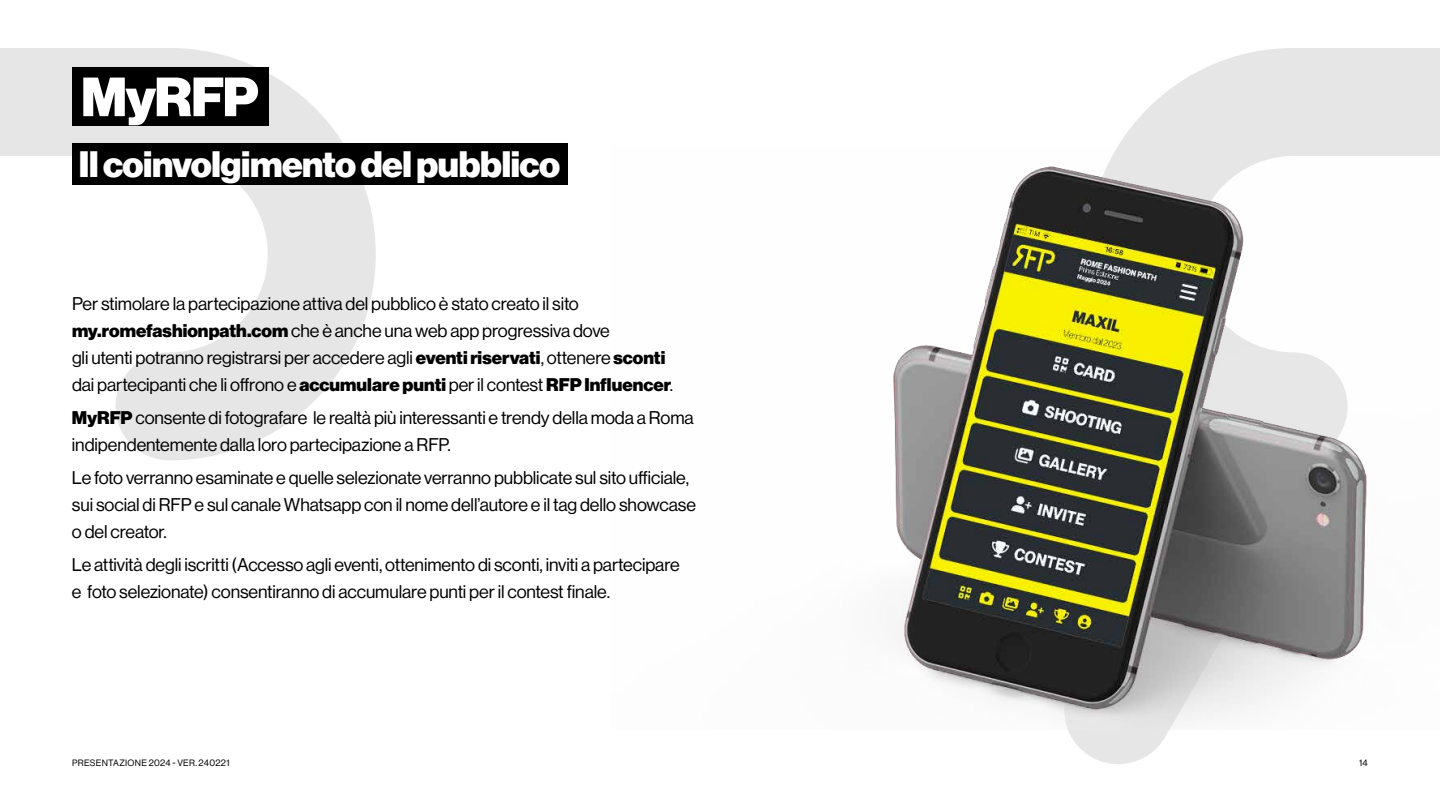
<style>
.page{position:relative;width:1440px;height:810px;background:#fff}
.page>*{position:absolute;margin:0;border:0;box-sizing:border-box;transform-origin:0 0}
.t1{font:900 54px "Neue Haas Display";letter-spacing:-.03em;color:#fff}
.t2{font:900 36px "Neue Haas Display";letter-spacing:-.015em;color:#fff}
.t3{font:18px/27px "Neue Haas Display";letter-spacing:-.005em;color:#000}
.t4{font:9px "Neue Haas Display";letter-spacing:.03em;color:#000}
.s1{font-weight:900}
</style>
<div class="page">
<svg style="left:1068px;top:48px;width:372px;height:716px;fill:#e6e6e6"></svg>
<svg style="left:0;top:48px;width:376px;height:413px"></svg>
<img style="left:893px;top:147px;width:547px;height:583px">
<div style="left:72px;top:68px;width:196px;height:58px;background:#000"></div>
<div style="left:72px;top:143px;width:495px;height:42px;background:#000"></div>
<h1 class="t1" style="left:81px;top:65px;width:179px">MyRFP</h1>
<h2 class="t2" style="left:79px;top:143px;width:483px">Il coinvolgimento del pubblico</h2>
<p class="t3" style="left:72px;top:290px;width:603px">Per stimolare la partecipazione attiva del pubblico è stato creato il sito <span class="s1">my.romefashionpath.com</span> che è anche una web app progressiva dove<br>gli utenti potranno registrarsi per accedere agli <span class="s1">eventi riservati</span>, ottenere <span class="s1">sconti </span>dai partecipanti che li offrono e <span class="s1">accumulare punti</span> per il contest <span class="s1">RFP Influencer</span>.</p>
<p class="t3" style="left:72px;top:404px;width:623px"><span class="s1">MyRFP</span> consente di fotografare le realtà più interessanti e trendy della moda a Roma indipendentemente dalla loro partecipazione a RFP.</p>
<p class="t3" style="left:72px;top:464px;width:625px">Le foto verranno esaminate e quelle selezionate verranno pubblicate sul sito ufficiale, sui social di RFP e sul canale Whatsapp con il nome dell’autore e il tag dello showcase o del creator.</p>
<p class="t3" style="left:72px;top:551px;width:609px">Le attività degli iscritti (Accesso agli eventi, ottenimento di sconti, inviti a partecipare e foto selezionate) consentiranno di accumulare punti per il contest finale.</p>
<p class="t4" style="left:72px;top:757px;width:159px">Presentazione 2024 - VER. 240221</p>
<p class="t4" style="left:1359px;top:757px;width:10px">14</p>
</div>
